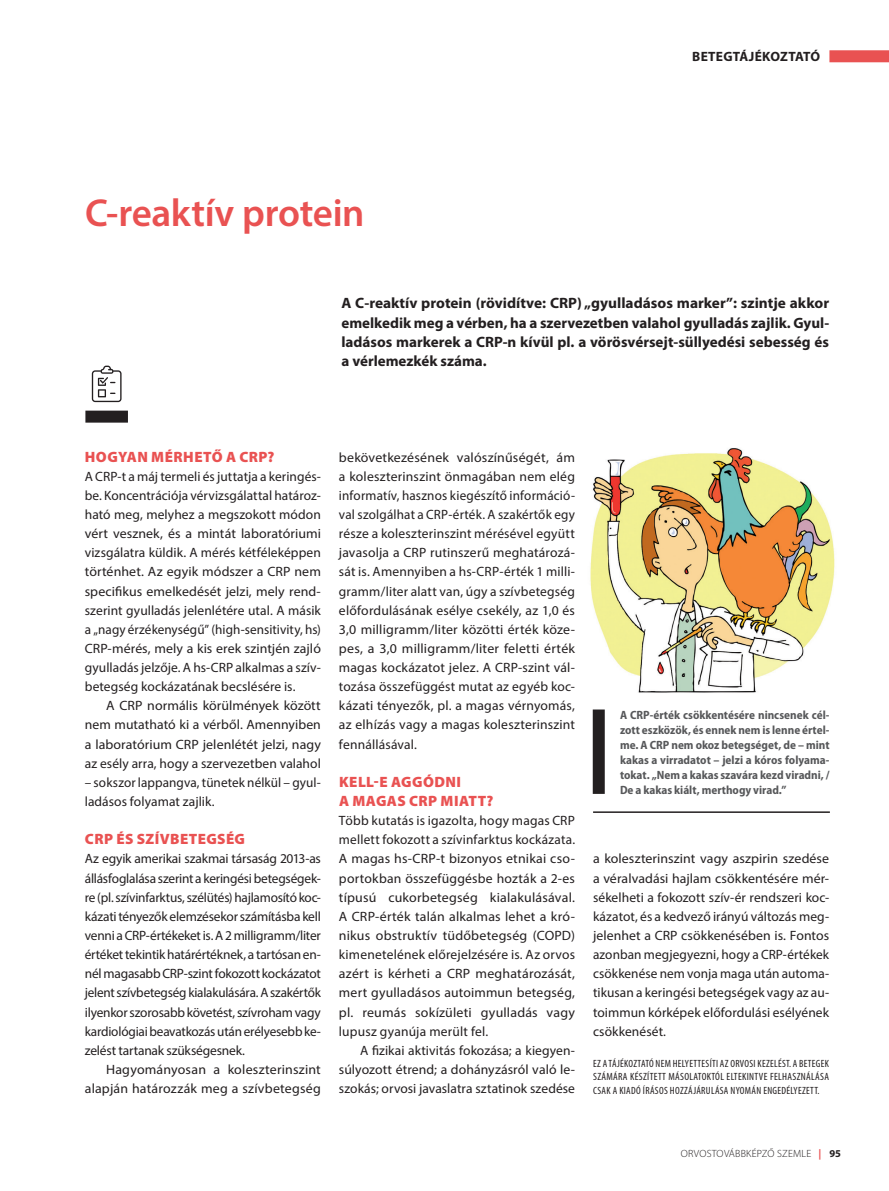
<style>
.page{position:relative;width:889px;height:1191px;background:#fff}
.page>*{position:absolute;margin:0;border:0;box-sizing:border-box;transform-origin:0 0}
.főcím{font:600 39px "Myriad Pro";letter-spacing:-.01em;color:#e95252}
.lead{font:700 15px/19.2px "Myriad Pro";color:#231f20;text-align:justify}
.alcím_1{font:900 15px/19.2px "Myriad Pro";letter-spacing:.025em;color:#e95252}
.kenyér_tompa{font:13.5px/19.2px "Myriad Pro";letter-spacing:.005em;color:#231f20;text-align:justify}
.kenyér{font:13.5px/19.2px "Myriad Pro";letter-spacing:.01em;color:#231f20;text-align:justify}
.t1{font:700 13.5px "Myriad Pro";letter-spacing:.02em;color:#231f20}
.képaláírás{font:700 semi-condensed 12px/15px "Myriad Pro";color:#57585a;text-align:justify}
.t2{font:condensed 10.5px/13.5px "Myriad Pro";letter-spacing:.03em;color:#231f20;text-align:justify}
.t3{font:300 10.5px "Myriad Pro";letter-spacing:.02em;color:#231f20}
.t4{font:700 10.5px "Myriad Pro";color:#231f20}
.s1{font-weight:700;color:#e95252}
</style>
<div class="page">
<div style="left:829px;top:50px;width:60px;height:12px;background:#e95252"></div>
<svg style="left:92px;top:365px;width:30px;height:37px"></svg>
<div style="left:85px;top:410px;width:43px;height:12px;background:#231f20"></div>
<img style="left:590px;top:448px;width:245px;height:245px">
<div style="left:593px;top:709px;width:12px;height:85px;background:#231f20"></div>
<hr style="left:593px;top:811px;width:237px;height:2px;background:#231f20">
<p class="főcím" style="left:85px;top:188px;width:281px">C-reaktív protein</p>
<p class="t1" style="left:692px;top:48px;width:129px">BETEGTÁJÉKOZTATÓ</p>
<p class="lead" style="left:341px;top:293px;width:489px">A C-reaktív protein (rövidítve: CRP) „gyulladásos marker”: szintje akkor emelkedik meg a vérben, ha a szervezetben valahol gyulladás zajlik. Gyul&shy;ladásos markerek a CRP-n kívül pl. a vörösvérsejt-süllyedési sebesség és a vérlemezkék száma.</p>
<p class="alcím_1" style="left:85px;top:447px;width:191px">HOGYAN MÉRHETŐ A CRP?</p>
<p class="kenyér_tompa" style="left:85px;top:466px;width:238px">A CRP-t a máj termeli és juttatja a keringés&shy;be. Koncentrációja vérvizsgálattal határoz&shy;ható meg, melyhez a megszokott módon vért vesznek, és a mintát laboratóriumi vizsgálatra küldik. A mérés kétféleképpen történhet. Az egyik módszer a CRP nem specifikus emelkedését jelzi, mely rend&shy;szerint gyulladás jelenlétére utal. A másik a „nagy érzékenységű” (high-sensitivity, hs)<br>CRP-mérés, mely a kis erek szintjén zajló gyulladás jelzője. A hs-CRP alkalmas a szív&shy;betegség kockázatának becslésére is.</p>
<p class="kenyér" style="left:85px;top:696px;width:238px;text-indent:21px">A CRP normális körülmények között nem mutatható ki a vérből. Amennyiben a laboratórium CRP jelenlétét jelzi, nagy az esély arra, hogy a szervezetben valahol</p>
<p class="kenyér" style="left:85px;top:772px;width:238px">– sokszor lappangva, tünetek nélkül – gyul&shy;ladásos folyamat zajlik.</p>
<p class="alcím_1" style="left:85px;top:830px;width:162px">CRP ÉS SZÍVBETEGSÉG</p>
<p class="kenyér_tompa" style="left:85px;top:849px;width:238px">Az egyik amerikai szakmai társaság 2013-as állásfoglalása szerint a keringési betegségek&shy;re (pl. szívinfarktus, szélütés) hajlamosító koc&shy;kázati tényezők elemzésekor számításba kell venni a CRP-értékeket is. A 2 milligramm/liter értéket tekintik határértéknek, a tartósan en&shy;nél magasabb CRP-szint fokozott kockázatot jelent szívbetegség kialakulására. A szakértők ilyenkor szorosabb követést, szívroham vagy kardiológiai beavatkozás után erélyesebb ke&shy;zelést tartanak szükségesnek.</p>
<p class="kenyér" style="left:85px;top:1059px;width:238px;text-align:right">Hagyományosan a koleszterinszint alapján határozzák meg a szívbetegség</p>
<p class="kenyér" style="left:339px;top:447px;width:238px">bekövetkezésének valószínűségét, ám a koleszterinszint önmagában nem elég informatív, hasznos kiegészítő információ&shy;val szolgálhat a CRP-érték. A szakértők egy része a koleszterinszint mérésével együtt javasolja a CRP rutinszerű meghatározá&shy;sát is. Amennyiben a hs-CRP-érték 1 milli&shy;gramm/liter alatt van, úgy a szívbetegség előfordulásának esélye csekély, az 1,0 és 3,0 milligramm/liter közötti érték köze&shy;pes, a 3,0 milligramm/liter feletti érték magas kockázatot jelez. A CRP-szint vál&shy;tozása összefüggést mutat az egyéb koc&shy;kázati tényezők, pl. a magas vérnyomás, az elhízás vagy a magas koleszterinszint fennállásával.</p>
<p class="alcím_1" style="left:339px;top:772px;width:156px">KELL-E AGGÓDNI<br>A MAGAS CRP MIATT?</p>
<p class="kenyér_tompa" style="left:339px;top:811px;width:238px">Több kutatás is igazolta, hogy magas CRP mellett fokozott a szívinfarktus kockázata.<br>A magas hs-CRP-t bizonyos etnikai cso&shy;portokban összefüggésbe hozták a 2-es típusú cukorbetegség kialakulásával.<br>A CRP-érték talán alkalmas lehet a kró&shy;nikus obstruktív tüdőbetegség (COPD) kimenetelének előrejelzésére is. Az orvos azért is kérheti a CRP meghatározását, mert gyulladásos autoimmun betegség, pl. reumás sokízületi gyulladás vagy lupusz gyanúja merült fel.</p>
<p class="kenyér" style="left:339px;top:1040px;width:238px;text-indent:21px">A fizikai aktivitás fokozása; a kiegyen&shy;súlyozott étrend; a dohányzásról való le&shy;szokás; orvosi javaslatra sztatinok szedése</p>
<p class="képaláírás" style="left:620px;top:708px;width:211px">A CRP-érték csökkentésére nincsenek cél&shy;zott eszközök, és ennek nem is lenne értel&shy;me. A CRP nem okoz betegséget, de – mint kakas a virradatot – jelzi a kóros folyama&shy;tokat. „Nem a kakas szavára kezd viradni, / De a kakas kiált, merthogy virad.”</p>
<p class="kenyér" style="left:593px;top:849px;width:238px">a koleszterinszint vagy aszpirin szedése a véralvadási hajlam csökkentésére mér&shy;sékelheti a fokozott szív-ér rendszeri koc&shy;kázatot, és a kedvező irányú változás meg&shy;jelenhet a CRP csökkenésében is. Fontos azonban megjegyezni, hogy a CRP-értékek csökkenése nem vonja maga után automa&shy;tikusan a keringési betegségek vagy az au&shy;toimmun kórképek előfordulási esélyének csökkenését.</p>
<p class="t2" style="left:593px;top:1056px;width:237px">EZ A TÁJÉKOZTATÓ NEM HELYETTESÍTI AZ ORVOSI KEZELÉST. A BETEGEK SZÁMÁRA KÉSZÍTETT MÁSOLATOKTÓL ELTEKINTVE FELHASZNÁLÁSA CSAK A KIADÓ ÍRÁSOS HOZZÁJÁRULÁSA NYOMÁN ENGEDÉLYEZETT.</p>
<p class="t3" style="left:681px;top:1148px;width:142px">ORVOSTOVÁBBKÉPZŐ SZEMLE <span class="s1">|</span></p>
<p class="t4" style="left:829px;top:1147px;width:13px">95</p>
</div>
